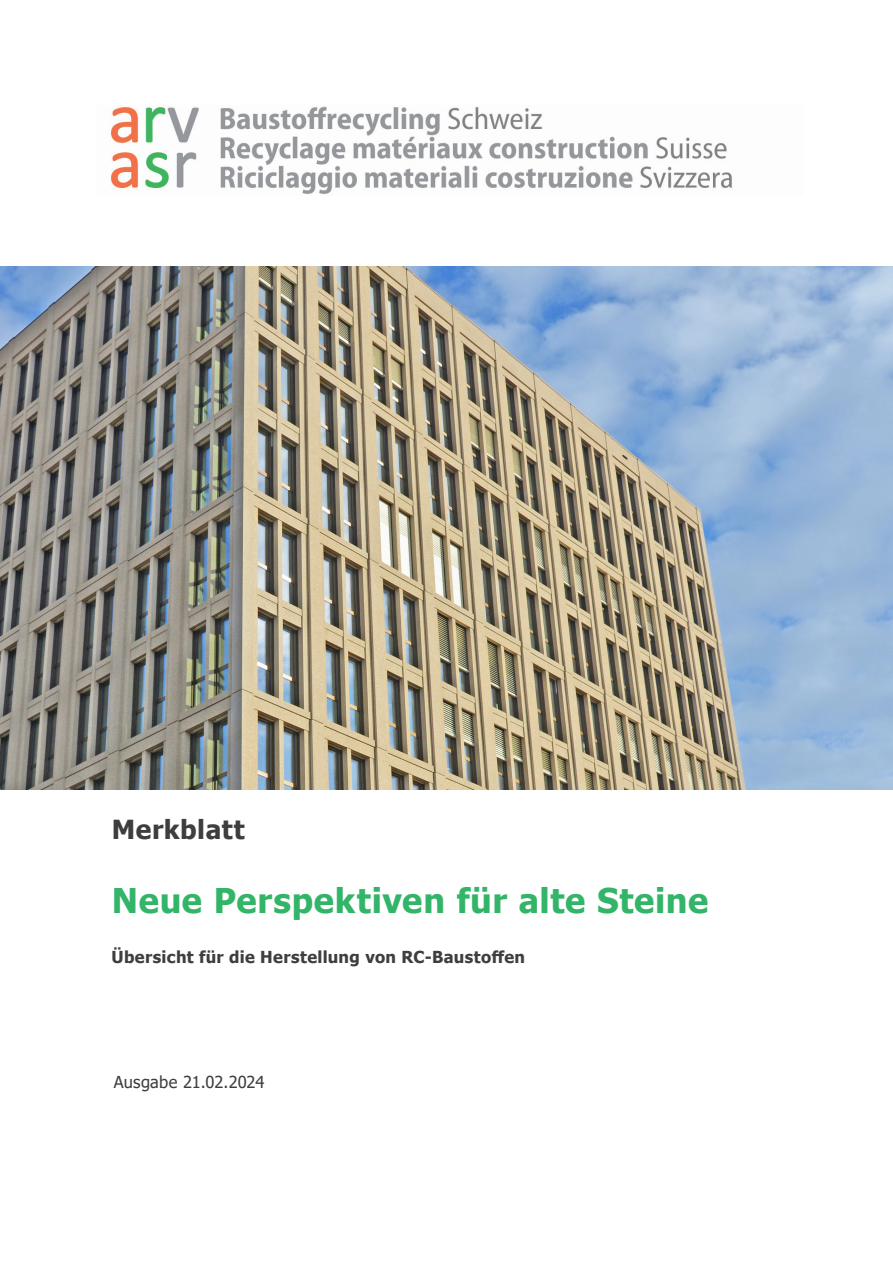
<style>
.page{position:relative;width:893px;height:1263px;background:#fff}
.page>*{position:absolute;margin:0;border:0;box-sizing:border-box;transform-origin:0 0}
.t1{font:700 34.05px "Tahoma";letter-spacing:.02em;color:#33b569}
.t2{font:700 26.25px "Tahoma";letter-spacing:.02em;color:#3e3e3f}
.t3{font:700 16.5px "Tahoma";letter-spacing:.02em;color:#3e3e3f}
.t4{font:16.5px "Tahoma";letter-spacing:.005em;color:#3e3e3f}
</style>
<div class="page">
<img style="left:111px;top:106px;width:622px;height:89px">
<img style="left:0;top:267px;width:893px;height:522px">
<h2 class="t2" style="left:112px;top:811px;width:134px">Merkblatt</h2>
<h1 class="t1" style="left:112px;top:877px;width:598px">Neue Perspektiven für alte Steine</h1>
<p class="t3" style="left:112px;top:945px;width:415px">Übersicht für die Herstellung von RC-Baustoffen</p>
<p class="t4" style="left:114px;top:1070px;width:152px">Ausgabe 21.02.2024</p>
</div>
